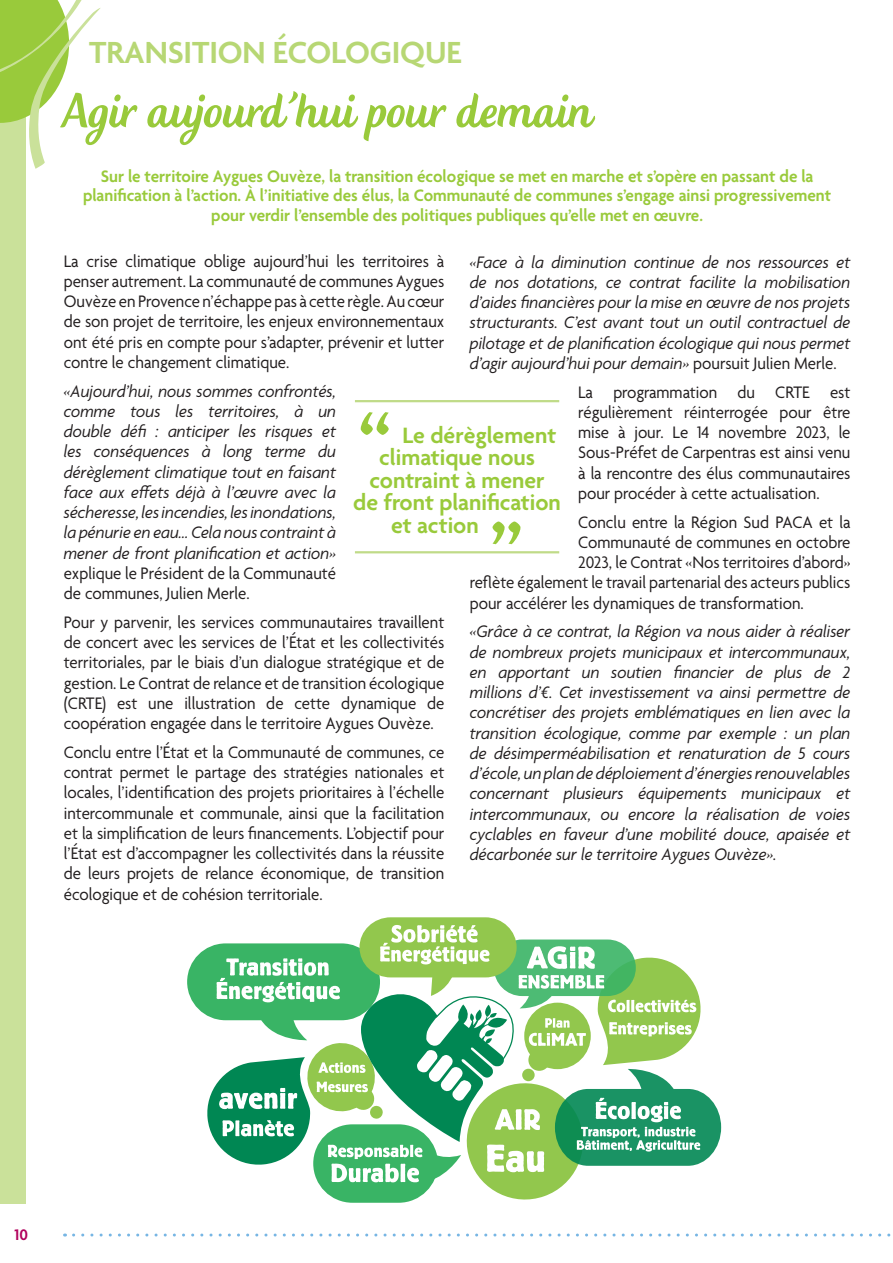
<style>
.page{position:relative;width:893px;height:1263px;background:#fff}
.page>*{position:absolute;margin:0;border:0;box-sizing:border-box;transform-origin:0 0}
.t1{font:600 84px "Agenda";color:#99ca3b}
.t2{font:64.5px "Creamy Script";letter-spacing:-.005em;color:#99ca3b}
.t3{font:600 33px "Agenda";letter-spacing:-.005em;color:#b7d774}
.t4{font:600 24px "Agenda";color:#99ca3b}
.t5{font:18px/20.2px "Agenda";color:#231f20;text-align:justify;scale:.94 1}
.t6{font:italic 18px/20.2px "Agenda";color:#231f20;text-align:justify;scale:.94 1}
.t7{font:600 18px/19.5px "Agenda";color:#99ca3b;text-align:center;scale:.96 1}
.t8{font:600 16.5px "Agenda";color:#b1015c}
.s1{font-style:normal}
</style>
<div class="page">
<svg style="left:74px;top:1233px;width:817px;height:3px"></svg>
<div style="left:187px;top:943px;width:193px;height:77px;background:#39b465;border-radius:38px"></div>
<svg style="left:205px;top:917px;width:516px;height:286px"></svg>
<div style="left:0;top:0;width:26px;height:1203px;background:#cae19a"></div>
<svg style="left:0;top:0;width:101px;height:169px"></svg>
<hr style="left:355px;top:400px;width:204px;height:2px;background:#c0db88">
<hr style="left:355px;top:551px;width:204px;height:2px;background:#c0db88">
<h3 class="t3" style="left:89px;top:35px;width:374px">TRANSITION ÉCOLOGIQUE</h3>
<h2 class="t2" style="left:64px;top:80px;width:530px">Agir aujourd’hui pour demain</h2>
<p class="t7" style="left:83px;top:167px;width:781px">Sur le territoire Aygues Ouvèze, la transition écologique se met en marche et s’opère en passant de la planification à l’action. À l’initiative des élus, la Communauté de communes s’engage ainsi progressivement pour verdir l’ensemble des politiques publiques qu’elle met en œuvre.</p>
<p class="t5" style="left:64px;top:252px;width:406px">La crise climatique oblige aujourd’hui les territoires à penser autrement. La communauté de communes Aygues Ouvèze en Provence n’échappe pas à cette règle. Au cœur de son projet de territoire, les enjeux environnementaux ont été pris en compte pour s’adapter, prévenir et lutter contre le changement climatique.</p>
<p class="t6" style="left:64px;top:381px;width:291px">«Aujourd’hui, nous sommes confrontés, comme tous les territoires, à un double défi : anticiper les risques et les conséquences à long terme du dérèglement climatique tout en faisant face aux effets déjà à l’œuvre avec la sécheresse, les incendies, les inondations, la pénurie en eau… Cela nous contraint à mener de front planification et action»</p>
<p class="t5" style="left:64px;top:564px;width:291px">explique le Président de la Communauté de communes, Julien Merle.</p>
<p class="t5" style="left:64px;top:613px;width:406px">Pour y parvenir, les services communautaires travaillent de concert avec les services de l’État et les collectivités territoriales, par le biais d’un dialogue stratégique et de gestion. Le Contrat de relance et de transition écologique (CRTE) est une illustration de cette dynamique de coopération engagée dans le territoire Aygues Ouvèze.</p>
<p class="t5" style="left:64px;top:743px;width:406px">Conclu entre l’État et la Communauté de communes, ce contrat permet le partage des stratégies nationales et locales, l’identification des projets prioritaires à l’échelle intercommunale et communale, ainsi que la facilitation et la simplification de leurs financements. L’objectif pour l’État est d’accompagner les collectivités dans la réussite de leurs projets de relance économique, de transition écologique et de cohésion territoriale.</p>
<p class="t6" style="left:470px;top:252px;width:406px">«Face à la diminution continue de nos ressources et de nos dotations, ce contrat facilite la mobilisation d’aides financières pour la mise en œuvre de nos projets structurants. C’est avant tout un outil contractuel de pilotage et de planification écologique qui nous permet d’agir aujourd’hui pour demain» <span class="s1">poursuit Julien Merle.</span></p>
<p class="t5" style="left:578px;top:383px;width:291px">La programmation du CRTE est régulièrement réinterrogée pour être mise à jour. Le 14 novembre 2023, le Sous-Préfet de Carpentras est ainsi venu à la rencontre des élus communautaires pour procéder à cette actualisation.</p>
<p class="t5" style="left:578px;top:513px;width:291px">Conclu entre la Région Sud PACA et la</p>
<p class="t5" style="left:578px;top:533px;width:291px">Communauté de communes en octobre</p>
<p class="t5" style="left:578px;top:553px;width:291px">2023, le Contrat «Nos territoires d’abord»</p>
<p class="t5" style="left:470px;top:573px;width:406px">reflète également le travail partenarial des acteurs publics</p>
<p class="t5" style="left:470px;top:594px;width:357px">pour accélérer les dynamiques de transformation.</p>
<p class="t6" style="left:470px;top:621px;width:406px">«Grâce à ce contrat, la Région va nous aider à réaliser de nombreux projets municipaux et intercommunaux, en apportant un soutien financier de plus de 2 millions d’€. Cet investissement va ainsi permettre de concrétiser des projets emblématiques en lien avec la transition écologique, comme par exemple : un plan de désimperméabilisation et renaturation de 5 cours d’école, un plan de déploiement d’énergies renouvelables concernant plusieurs équipements municipaux et intercommunaux, ou encore la réalisation de voies cyclables en faveur d’une mobilité douce, apaisée et décarbonée sur le territoire Aygues Ouvèze».</p>
<h1 class="t1" style="left:358px;top:395px;width:35px">“</h1>
<h3 class="t4" style="left:402px;top:422px;width:155px">Le dérèglement</h3>
<h3 class="t4" style="left:379px;top:445px;width:157px">climatique nous</h3>
<h3 class="t4" style="left:370px;top:467px;width:177px">contraint à mener</h3>
<h3 class="t4" style="left:353px;top:490px;width:209px">de front planification</h3>
<h3 class="t4" style="left:391px;top:512px;width:89px">et action</h3>
<h1 class="t1" style="left:490px;top:504px;width:35px">”</h1>
<p class="t8" style="left:15px;top:1226px;width:15px">10</p>
</div>
